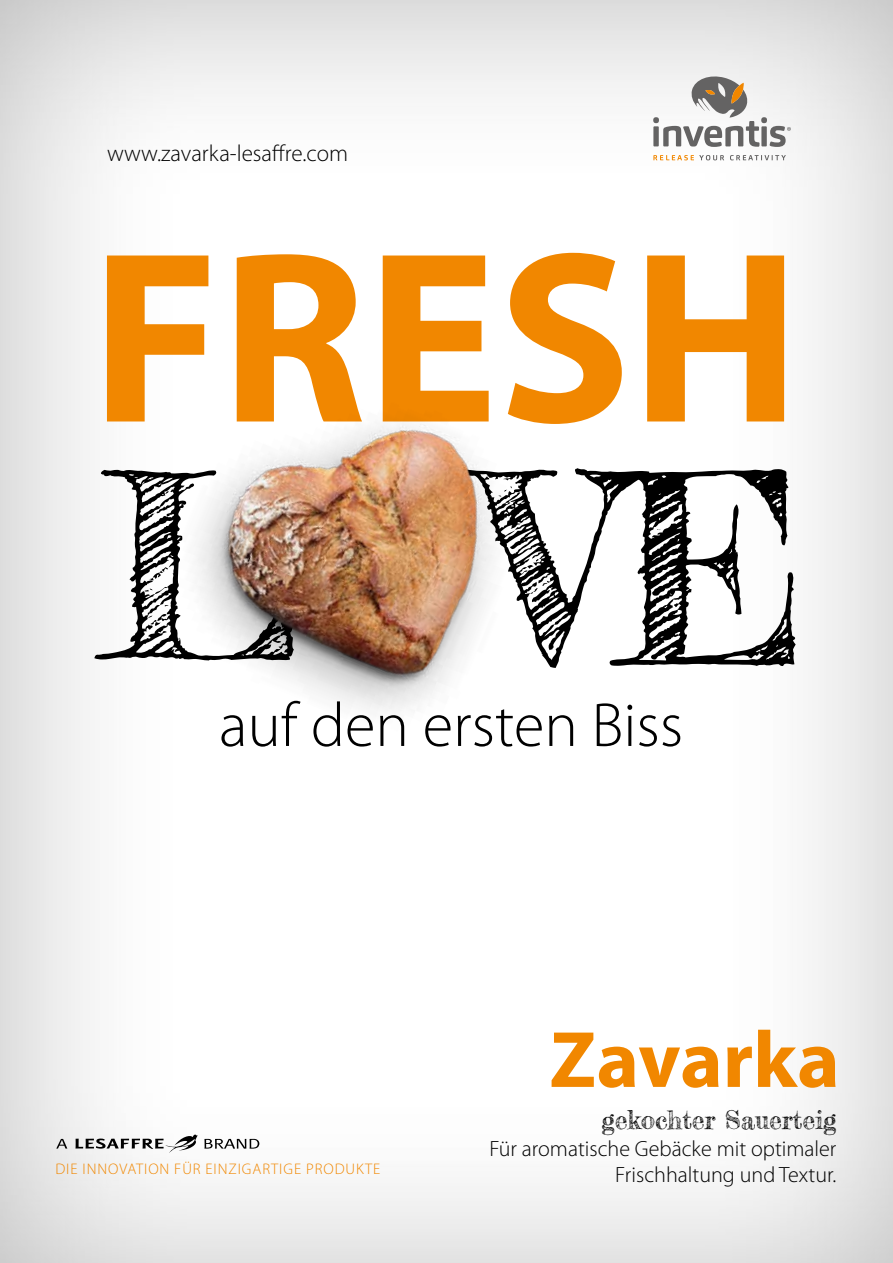
<style>
.page{position:relative;width:893px;height:1263px;background:#fff}
.page>*{position:absolute;margin:0;border:0;box-sizing:border-box;transform-origin:0 0}
.t1{font:255.75px "Frederickathe Great";color:#000}
.t2{font:700 246.15px "Myriad Pro";color:#f18700}
.t3{font:700 80.55px "Myriad Pro";color:#f18700}
.t4{font:300 62.7px "Myriad Pro";color:#000}
.t5{font:25.5px "Frederickathe Great";color:#000}
.t6{font:300 23.25px "Myriad Pro";color:#000}
.t7{font:300 22.05px/26.5px "Myriad Pro";color:#000;text-align:right}
.t8{font:300 15.3px "Myriad Pro";letter-spacing:.06em;color:#f18700}
</style>
<div class="page">
<div style="left:0;top:0;width:893px;height:1263px;background:#000;opacity:.3"></div>
<svg style="left:75px;top:1134px;width:123px;height:19px"></svg>
<svg style="left:56px;top:1139px;width:11px;height:9px"></svg>
<svg style="left:204px;top:1139px;width:55px;height:10px"></svg>
<svg style="left:730px;top:155px;width:56px;height:5px"></svg>
<svg style="left:653px;top:155px;width:71px;height:5px"></svg>
<svg style="left:653px;top:74px;width:138px;height:73px"></svg>
<img style="left:8px;top:199px;width:694px;height:641px">
<p class="t6" style="left:107px;top:140px;width:242px">www.zavarka-lesaffre.com</p>
<h2 class="t2" style="left:91px;top:178px;width:711px">FRESH</h2>
<h1 class="t1" style="left:97px;top:412px;width:713px">L VE</h1>
<h3 class="t4" style="left:219px;top:690px;width:466px">auf den ersten Biss</h3>
<p class="t8" style="left:55px;top:1160px;width:326px">DIE INNOVATION FÜR EINZIGARTIGE PRODUKTE</p>
<h3 class="t3" style="left:550px;top:1007px;width:291px">Zavarka</h3>
<p class="t5" style="left:602px;top:1104px;width:236px">gekochter Sauerteig</p>
<p class="t7" style="left:489px;top:1135px;width:348px">Für aromatische Gebäcke mit optimaler<br>Frischhaltung und Textur.</p>
</div>
